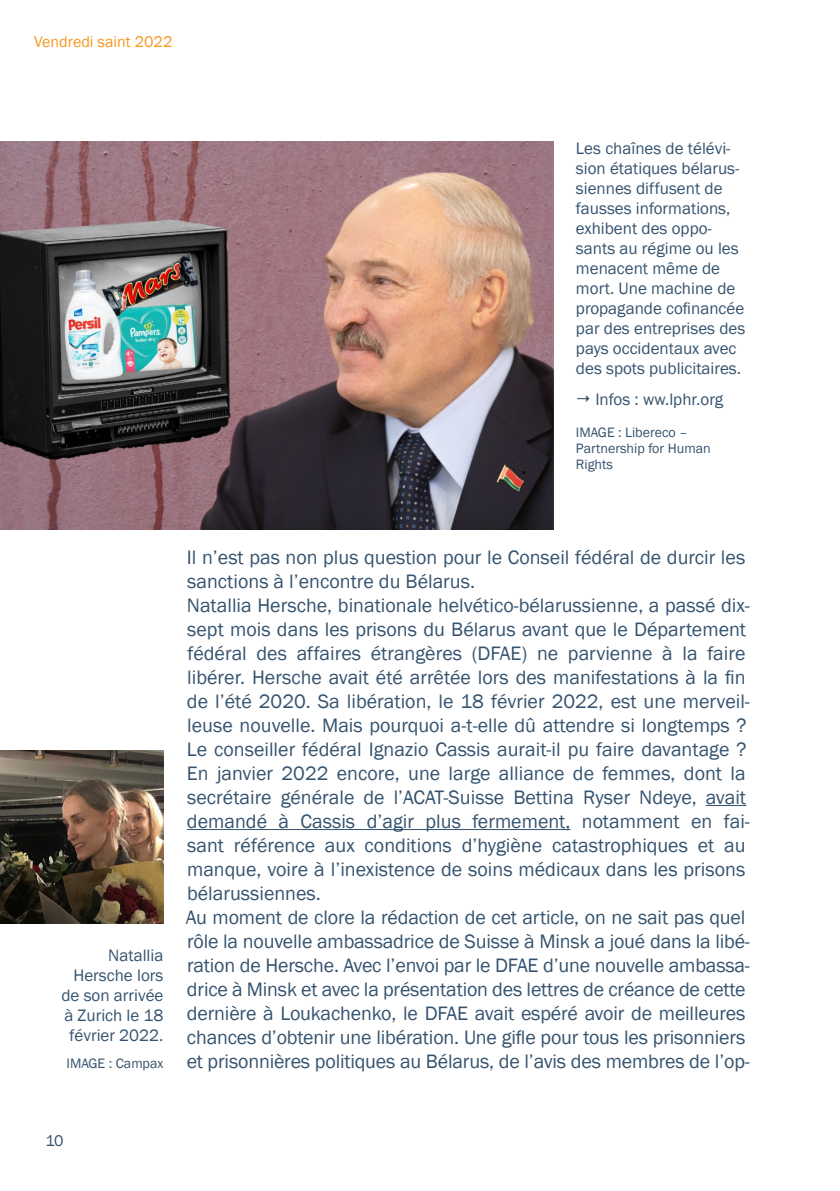
<style>
.page{position:relative;width:840px;height:1191px;background:#fff}
.page>*{position:absolute;margin:0;border:0;box-sizing:border-box;transform-origin:0 0}
.FR-Normal{font:20px/24px "Franklin Gothic";color:#35536f}
.FR-Detailinfo{font:17px/20px "Franklin Gothic";color:#35536f}
.DE-Detailinfo{font:17px/20px "Franklin Gothic";color:#35536f;text-align:right}
.t1{font:16px "Franklin Gothic";color:#f59821}
.t2{font:16px "Franklin Gothic";color:#35536f}
.ALLG-Bildrechte{font:14px/16px "Franklin Gothic";color:#35536f}
</style>
<div class="page">
<hr style="left:705px;top:805px;width:41px;height:1px;background:#35536f">
<hr style="left:187px;top:829px;width:383px;height:1px;background:#35536f">
<img style="left:0;top:142px;width:553px;height:387px">
<img style="left:0;top:751px;width:163px;height:172px">
<p class="t1" style="left:34px;top:32px;width:140px">Vendredi saint 2022</p>
<p class="FR-Detailinfo" style="left:575px;top:139px;width:171px">Les chaînes de télévi&shy;sion étatiques bélarus&shy;siennes diffusent de fausses informations, exhibent des oppo&shy;sants au régime ou les menacent même de mort. Une machine de propagande cofinancée par des entreprises des pays occidentaux avec des spots publicitaires.</p>
<p class="DE-Detailinfo" style="left:595px;top:390px;width:129px">Infos : ww.lphr.org</p>
<p class="ALLG-Bildrechte" style="left:575px;top:425px;width:136px">IMAGE : Libereco –<br>Partnership for Human<br>Rights</p>
<p class="DE-Detailinfo" style="left:61px;top:945px;width:103px">Natallia<br>Hersche lors de son arrivée à Zurich le 18 février 2022.</p>
<p class="ALLG-Bildrechte" style="left:66px;top:1055px;width:98px">IMAGE : Campax</p>
<p class="FR-Normal" style="left:187px;top:545px;width:559px">Il n’est pas non plus question pour le Conseil fédéral de durcir les sanctions à l’encontre du Bélarus.</p>
<p class="FR-Normal" style="left:187px;top:593px;width:564px">Natallia Hersche, binationale helvético-bélarussienne, a passé dix&shy;sept mois dans les prisons du Bélarus avant que le Département fédéral des affaires étrangères (DFAE) ne parvienne à la faire libérer. Hersche avait été arrêtée lors des manifestations à la fin de l’été 2020. Sa libération, le 18 février 2022, est une merveil&shy;leuse nouvelle. Mais pourquoi a-t-elle dû attendre si longtemps ?<br>Le conseiller fédéral Ignazio Cassis aurait-il pu faire davantage ?<br>En janvier 2022 encore, une large alliance de femmes, dont la secrétaire générale de l’ACAT-Suisse Bettina Ryser Ndeye, avait demandé à Cassis d’agir plus fermement, notamment en fai&shy;sant référence aux conditions d’hygiène catastrophiques et au manque, voire à l’inexistence de soins médicaux dans les prisons bélarussiennes.</p>
<p class="FR-Normal" style="left:186px;top:905px;width:565px">Au moment de clore la rédaction de cet article, on ne sait pas quel rôle la nouvelle ambassadrice de Suisse à Minsk a joué dans la libé&shy;ration de Hersche. Avec l’envoi par le DFAE d’une nouvelle ambassa&shy;drice à Minsk et avec la présentation des lettres de créance de cette dernière à Loukachenko, le DFAE avait espéré avoir de meilleures chances d’obtenir une libération. Une gifle pour tous les prisonniers et prisonnières politiques au Bélarus, de l’avis des membres de l’op-</p>
<p class="t2" style="left:45px;top:1130px;width:20px">10</p>
</div>
